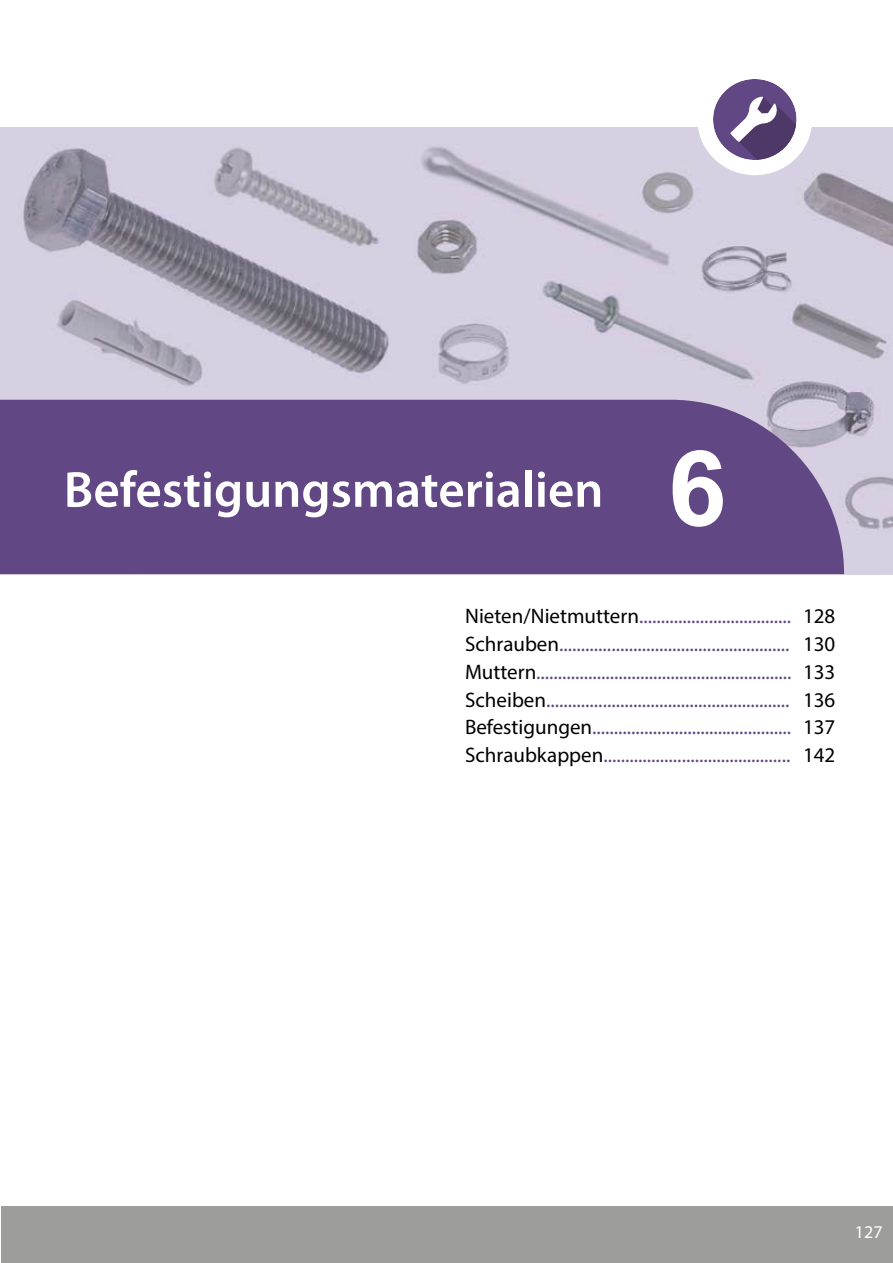
<style>
.page{position:relative;width:893px;height:1263px;background:#fff}
.page>*{position:absolute;margin:0;border:0;box-sizing:border-box;transform-origin:0 0}
.t1{font:600 51px "Myriad Pro";color:#fff}
.t2{font:21px/27.8px "Myriad Pro";color:#614784;text-align:justify}
.t3{font:18px "Myriad Pro";color:#fff}
.s1{font-family:"Arial";font-weight:700;font-size:105px}
.s2{color:#000}
</style>
<div class="page">
<img style="left:0;top:128px;width:893px;height:446px">
<div style="left:0;top:400px;width:844px;height:174px;background:#614784"></div>
<div style="left:1px;top:1206px;width:892px;height:57px;background:#9d9d9c"></div>
<div style="left:697px;top:64px;width:115px;height:111px;background:#fff;border-radius:50%"></div>
<div style="left:713px;top:79px;width:83px;height:81px;background:#614784;border-radius:50%"></div>
<svg style="left:730px;top:97px;width:66px;height:63px"></svg>
<h1 class="t1" style="left:64px;top:457px;width:664px">Befestigungsmaterialien <span class="s1">6</span></h1>
<p class="t2" style="left:465px;top:602px;width:372px"><span class="s2">Nieten/Nietmuttern</span>................................... <span class="s2">128<br>Schrauben</span>..................................................... <span class="s2">130<br>Muttern</span>........................................................... <span class="s2">133<br>Scheiben</span>........................................................ <span class="s2">136<br>Befestigungen</span>.............................................. <span class="s2">137<br>Schraubkappen</span>........................................... <span class="s2">142</span></p>
<p class="t3" style="left:855px;top:1220px;width:29px">127</p>
</div>
